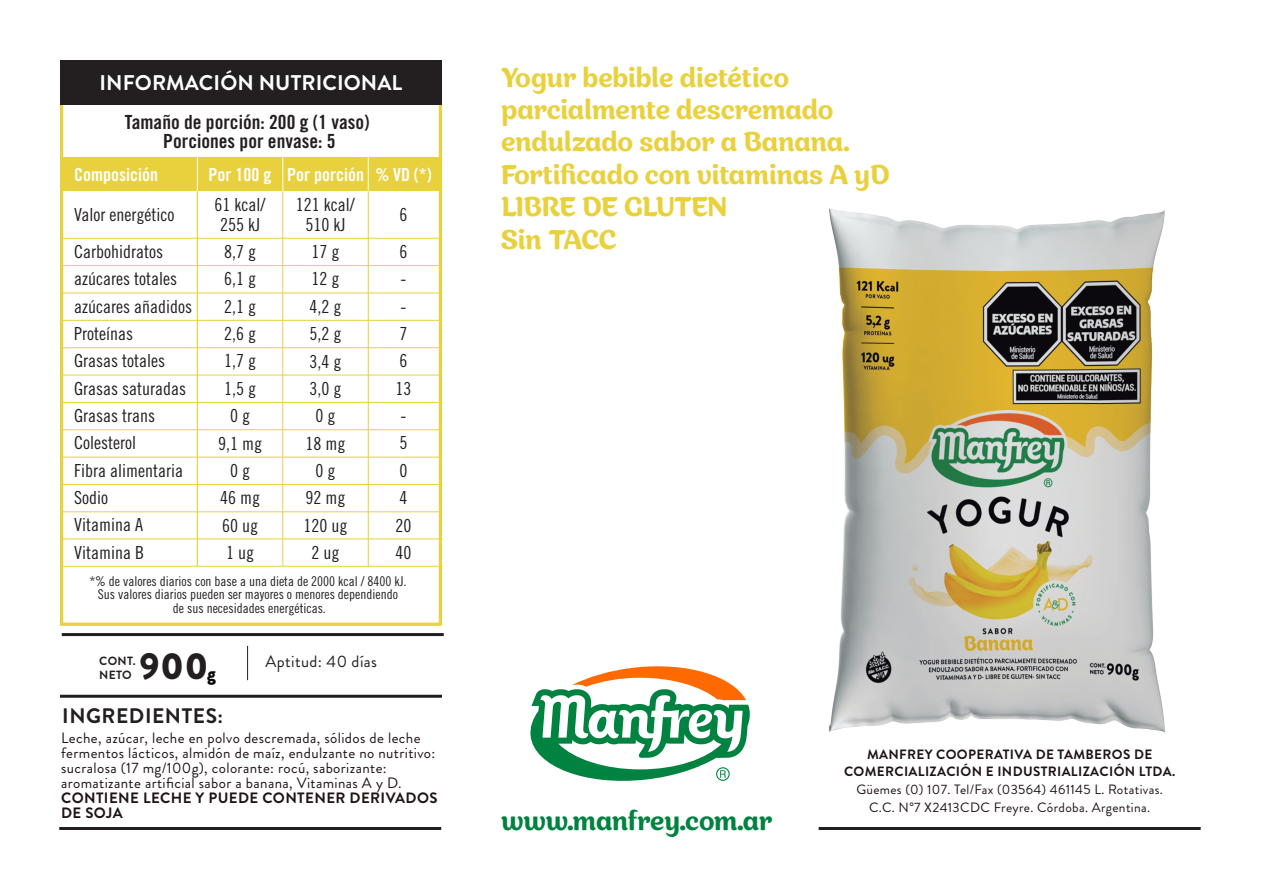
<style>
.page{position:relative;width:1263px;height:893px;background:#fff}
.page>*{position:absolute;margin:0;border:0;box-sizing:border-box;transform-origin:0 0}
.t1{font:900 37.5px "Brandon Grotesque";color:#231f20}
.t2{font:500 27px/32.4px "Appetite Pro";letter-spacing:-.005em;color:#e9d13d}
.t3{font:500 26.7px "Appetite Pro";color:#008240}
.t4{font:700 21.3px "Brandon Grotesque";letter-spacing:.005em;color:#fff}
.t5{font:700 21px "Brandon Grotesque";letter-spacing:.025em;color:#231f20}
.t6{font:19.5px/18.3px "Trade Gothic LT Std Bd Cn 20";color:#231f20;text-align:center}
.t7{font:18px/27.3px "Trade Gothic LT Std Cn 18";color:#231f20;text-align:center}
.t8{font:18px "Trade Gothic LT Std Bd Cn 20";color:#fff}
.t9{font:16.5px "Brandon Grotesque";letter-spacing:.025em;color:#231f20}
.t10{font:15px/15px "Brandon Grotesque";letter-spacing:.025em;color:#1f1315}
.t11{font:700 15px/15px "Brandon Grotesque";letter-spacing:.025em;color:#1f1315}
.t12{font:13.5px/13.5px "Trade Gothic LT Std Cn 18";color:#231f20;text-align:center}
.t13{font:13.5px/18px "Brandon Grotesque";letter-spacing:.025em;color:#1f1315;text-align:center}
.t14{font:700 13.5px/16.2px "Brandon Grotesque";letter-spacing:.025em;color:#1f1315;text-align:center}
.t15{font:700 11.85px/14.2px "Brandon Grotesque";letter-spacing:.025em;color:#231f20}
.s1{font-size:18.9px;color:#0c090d}
</style>
<div class="page">
<svg style="left:60px;top:104px;width:382px;height:522px"></svg>
<div style="left:60px;top:60px;width:382px;height:44px;background:#231f20"></div>
<div style="left:61px;top:158px;width:380px;height:33px;background:#e9d13d"></div>
<hr style="left:368px;top:157px;width:1px;height:34px;background:#fff">
<hr style="left:368px;top:191px;width:1px;height:376px;background:#e9d13f">
<hr style="left:282px;top:157px;width:1px;height:34px;background:#fff">
<hr style="left:282px;top:191px;width:1px;height:375px;background:#e9d13f">
<hr style="left:197px;top:157px;width:1px;height:34px;background:#fff">
<hr style="left:197px;top:191px;width:1px;height:375px;background:#e9d13f">
<hr style="left:60px;top:320px;width:382px;height:1px;background:#e9d13f">
<hr style="left:60px;top:238px;width:382px;height:1px;background:#e9d13f">
<hr style="left:60px;top:265px;width:382px;height:1px;background:#e9d13f">
<hr style="left:60px;top:293px;width:382px;height:1px;background:#e9d13f">
<hr style="left:60px;top:457px;width:382px;height:1px;background:#e9d13f">
<hr style="left:60px;top:484px;width:382px;height:1px;background:#e9d13f">
<hr style="left:60px;top:511px;width:382px;height:1px;background:#e9d13f">
<hr style="left:60px;top:347px;width:382px;height:1px;background:#e9d13f">
<hr style="left:60px;top:375px;width:382px;height:1px;background:#e9d13f">
<hr style="left:60px;top:402px;width:382px;height:1px;background:#e9d13f">
<hr style="left:60px;top:429px;width:382px;height:1px;background:#e9d13f">
<hr style="left:61px;top:566px;width:382px;height:1px;background:#e9d13f">
<hr style="left:61px;top:538px;width:382px;height:1px;background:#e9d13f">
<hr style="left:60px;top:695px;width:382px;height:3px;background:#231f20">
<hr style="left:62px;top:633px;width:382px;height:3px;background:#231f20">
<hr style="left:59px;top:827px;width:382px;height:3px;background:#231f20">
<hr style="left:819px;top:827px;width:382px;height:3px;background:#231f20">
<svg style="left:530px;top:666px;width:215px;height:115px"></svg>
<hr style="left:247px;top:646px;width:1px;height:34px;background:#231f20">
<img style="left:731px;top:208px;width:435px;height:536px">
<p class="t4" style="left:100px;top:68px;width:304px">INFORMACIÓN NUTRICIONAL</p>
<p class="t6" style="left:125px;top:113px;width:246px">Tamaño de porción: 200 g (1 vaso)<br>Porciones por envase: 5</p>
<p class="t8" style="left:74px;top:164px;width:85px">Composición</p>
<p class="t8" style="left:209px;top:164px;width:225px">Por 100 g Por porción % VD (*)</p>
<p class="t7" style="left:215px;top:194px;width:52px;line-height:19.8px">61 kcal/<br>255 kJ</p>
<p class="t7" style="left:296px;top:194px;width:60px;line-height:19.8px">121 kcal/<br>510 kJ</p>
<p class="t7" style="left:74px;top:201px;width:102px">Valor energético</p>
<p class="t7" style="left:400px;top:201px;width:9px">6</p>
<p class="t7" style="left:74px;top:238px;width:119px;text-align:left">Carbohidratos azúcares totales azúcares añadidos<br>Proteínas<br>Grasas totales<br>Grasas saturadas<br>Grasas trans<br>Colesterol<br>Fibra alimentaria<br>Sodio<br>Vitamina A<br>Vitamina B</p>
<p class="t7" style="left:395px;top:238px;width:17px;text-align:left">6 - -<br>7<br>6<br>13 -<br>5<br>0<br>4<br>20<br>40</p>
<p class="t7" style="left:218px;top:238px;width:45px">8,7 g<br>6,1 g<br>2,1 g<br>2,6 g<br>1,7 g<br>1,5 g<br>0 g<br>9,1 mg<br>0 g<br>46 mg<br>60 ug<br>1 ug</p>
<p class="t7" style="left:304px;top:238px;width:45px">17 g<br>12 g<br>4,2 g<br>5,2 g<br>3,4 g<br>3,0 g<br>0 g<br>18 mg<br>0 g<br>92 mg<br>120 ug<br>2 ug</p>
<p class="t12" style="left:89px;top:574px;width:319px">*% de valores diarios con base a una dieta de 2000 kcal / 8400 kJ.<br>Sus valores diarios pueden ser mayores o menores dependiendo<br>de sus necesidades energéticas.</p>
<p class="t15" style="left:99px;top:653px;width:38px">CONT.<br>NETO</p>
<h1 class="t1" style="left:139px;top:640px;width:78px">900<span class="s1">g</span></h1>
<p class="t5" style="left:62px;top:701px;width:162px">INGREDIENTES:</p>
<p class="t9" style="left:265px;top:650px;width:113px">Aptitud: 40 días</p>
<p class="t10" style="left:61px;top:731px;width:376px">Leche, azúcar, leche en polvo descremada, sólidos de leche fermentos lácticos, almidón de maíz, endulzante no nutritivo: sucralosa (17 mg/100g), colorante: rocú, saborizante: aromatizante artificial sabor a banana, Vitaminas A y D.</p>
<p class="t11" style="left:61px;top:791px;width:378px">CONTIENE LECHE Y PUEDE CONTENER DERIVADOS<br>DE SOJA</p>
<h2 class="t2" style="left:501px;top:62px;width:390px">Yogur bebible dietético parcialmente descremado endulzado sabor a Banana.<br>Fortificado con vitaminas A yD<br>LIBRE DE GLUTEN<br>Sin TACC</h2>
<h3 class="t3" style="left:501px;top:805px;width:272px">www.manfrey.com.ar</h3>
<p class="t14" style="left:844px;top:747px;width:333px">MANFREY COOPERATIVA DE TAMBEROS DE<br>COMERCIALIZACIÓN E INDUSTRIALIZACIÓN LTDA.</p>
<p class="t13" style="left:856px;top:780px;width:308px">Güemes (0) 107. Tel/Fax (03564) 461145 L. Rotativas.<br>C.C. N°7 X2413CDC Freyre. Córdoba. Argentina.</p>
</div>
